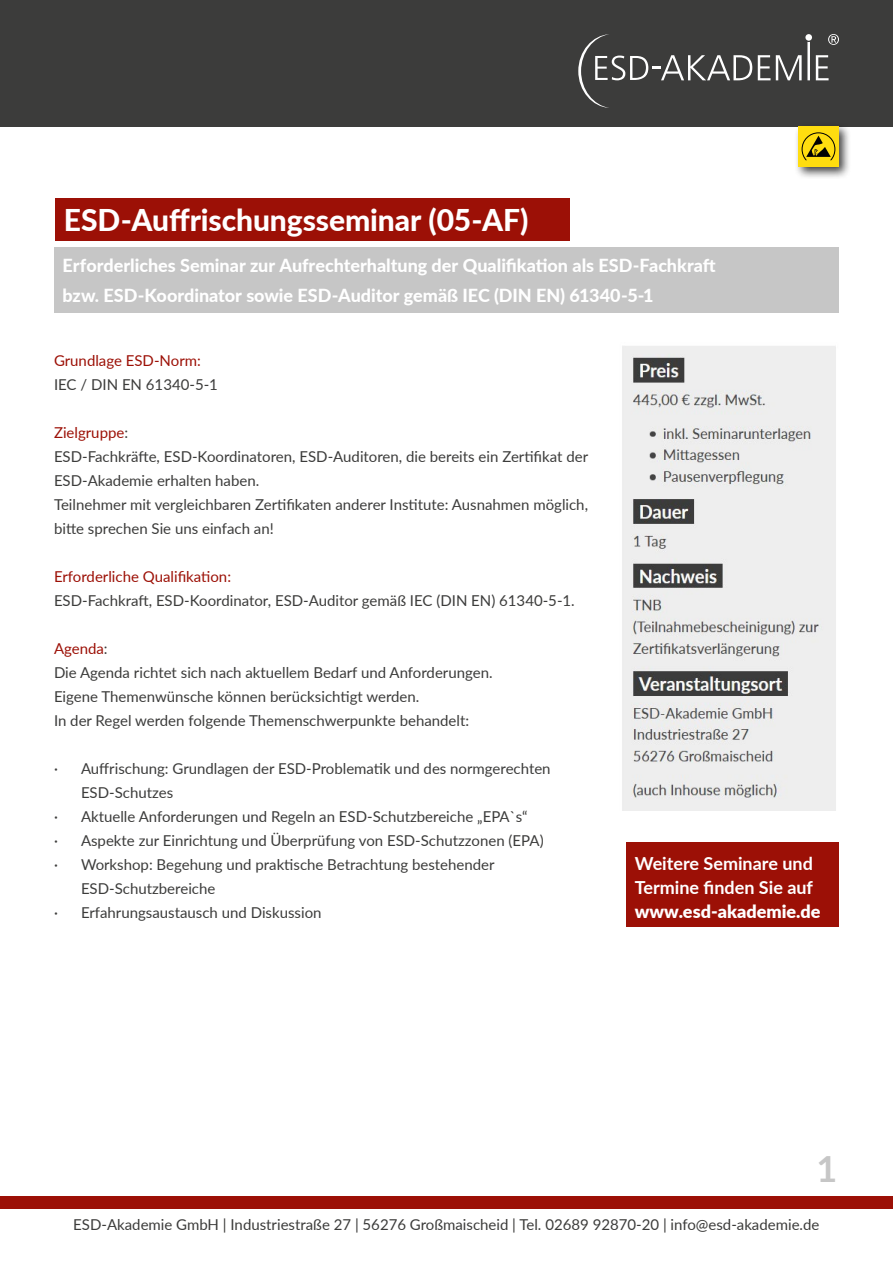
<style>
.page{position:relative;width:893px;height:1263px;background:#fff}
.page>*{position:absolute;margin:0;border:0;box-sizing:border-box;transform-origin:0 0}
.t1{font:700 36px "Lato";color:#c6c6c6}
.t2{font:800 30px "Lato";letter-spacing:-.005em;color:#fff}
.t3{font:800 18px/30.8px "Lato";color:#fff}
.t4{font:700 18px/24px "Lato";color:#fff}
.t5{font:900 18px "Lato";color:#fff}
.t6{font:15px/24px "Lato";color:#3c3c3b}
.t7{font:15px "Lato";color:#9c1006}
.s1{color:#9c1006}
</style>
<div class="page">
<div style="left:0;top:0;width:893px;height:126px;background:#3c3c3b"></div>
<svg style="left:578px;top:34px;width:174px;height:74px"></svg>
<svg style="left:758px;top:55px;width:12px;height:25px"></svg>
<svg style="left:816px;top:55px;width:13px;height:25px"></svg>
<svg style="left:776px;top:42px;width:34px;height:38px"></svg>
<div style="left:805px;top:34px;width:7px;height:7px;background:#fff;border-radius:50%"></div>
<svg style="left:828px;top:34px;width:11px;height:11px"></svg>
<div style="left:0;top:1197px;width:893px;height:12px;background:#9c1006"></div>
<div style="left:626px;top:842px;width:213px;height:84px;background:#9c1006"></div>
<div style="left:794px;top:122px;width:57px;height:57px;background:#000;opacity:.75"></div>
<div style="left:798px;top:126px;width:41px;height:41px;background:#ffdd0f"></div>
<svg style="left:802px;top:132px;width:33px;height:28px"></svg>
<div style="left:55px;top:198px;width:515px;height:43px;background:#9c1006"></div>
<div style="left:54px;top:247px;width:785px;height:34px;background:#c6c6c6"></div>
<div style="left:54px;top:278px;width:785px;height:34px;background:#c6c6c6"></div>
<img style="left:622px;top:346px;width:214px;height:464px">
<h2 class="t2" style="left:64px;top:198px;width:466px">ESD-Auffrischungsseminar (05-AF)</h2>
<p class="t3" style="left:63px;top:249px;width:655px">Erforderliches Seminar zur Aufrechterhaltung der Qualifikation als ESD-Fachkraft bzw. ESD-Koordinator sowie ESD-Auditor gemäß IEC (DIN EN) 61340-5-1</p>
<p class="t7" style="left:54px;top:350px;width:148px">Grundlage ESD-Norm:</p>
<p class="t6" style="left:54px;top:372px;width:165px">IEC / DIN EN 61340-5-1</p>
<p class="t6" style="left:54px;top:420px;width:536px"><span class="s1">Zielgruppe</span>:<br>ESD-Fachkräfte, ESD-Koordinatoren, ESD-Auditoren, die bereits ein Zertifikat der ESD-Akademie erhalten haben.<br>Teilnehmer mit vergleichbaren Zertifikaten anderer Institute: Ausnahmen möglich, bitte sprechen Sie uns einfach an!</p>
<p class="t7" style="left:54px;top:566px;width:179px">Erforderliche Qualifikation:</p>
<p class="t6" style="left:54px;top:588px;width:522px">ESD-Fachkraft, ESD-Koordinator, ESD-Auditor gemäß IEC (DIN EN) 61340-5-1.</p>
<p class="t6" style="left:54px;top:636px;width:440px"><span class="s1">Agenda</span>:<br>Die Agenda richtet sich nach aktuellem Bedarf und Anforderungen.<br>Eigene Themenwünsche können berücksichtigt werden.<br>In der Regel werden folgende Themenschwerpunkte behandelt:</p>
<p class="t6" style="left:54px;top:756px;width:498px">· Auffrischung: Grundlagen der ESD-Problematik und des normgerechten</p>
<p class="t6" style="left:81px;top:780px;width:94px">ESD-Schutzes</p>
<p class="t6" style="left:54px;top:804px;width:475px">· Aktuelle Anforderungen und Regeln an ESD-Schutzbereiche „EPA`s“</p>
<p class="t6" style="left:54px;top:828px;width:491px">· Aspekte zur Einrichtung und Überprüfung von ESD-Schutzzonen (EPA)</p>
<p class="t6" style="left:54px;top:852px;width:442px">· Workshop: Begehung und praktische Betrachtung bestehender</p>
<p class="t6" style="left:81px;top:876px;width:136px">ESD-Schutzbereiche</p>
<p class="t6" style="left:54px;top:900px;width:269px">· Erfahrungsaustausch und Diskussion</p>
<p class="t4" style="left:635px;top:851px;width:180px">Weitere Seminare und<br>Termine finden Sie auf</p>
<p class="t5" style="left:635px;top:898px;width:187px">www.esd-akademie.de</p>
<h1 class="t1" style="left:816px;top:1142px;width:22px">1</h1>
<p class="t6" style="left:73px;top:1212px;width:748px">ESD-Akademie GmbH | Industriestraße 27 | 56276 Großmaischeid | Tel. 02689 92870-20 | info@esd-akademie.de</p>
</div>
